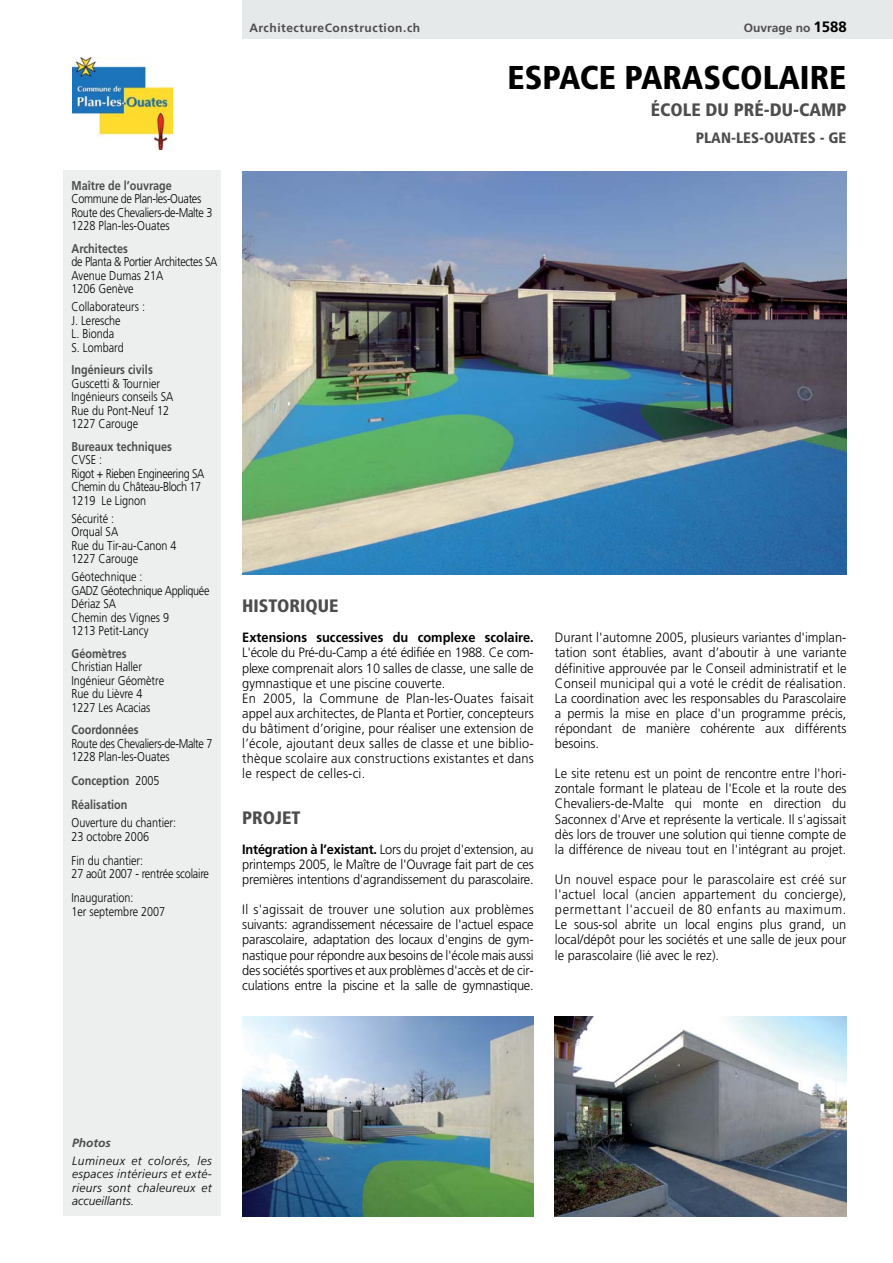
<style>
.page{position:relative;width:893px;height:1263px;background:#fff}
.page>*{position:absolute;margin:0;border:0;box-sizing:border-box;transform-origin:0 0}
.t1{font:900 condensed 33px "Frutiger";color:#000}
.t2{font:900 condensed 18px "Frutiger";color:#4d4d4d}
.t3{font:900 condensed 15px "Frutiger";color:#4d4d4d}
.t4{font:300 13.5px/15.1px "Frutiger";color:#000;text-align:justify;scale:.95 1}
.t5{font:700 13.5px "Frutiger";color:#000;scale:.95 1}
.t6{font:300 12.75px/13.5px "Frutiger";color:#000;scale:.85 1}
.t7{font:300 12.75px/13.5px "Frutiger";letter-spacing:-.03em;color:#000;scale:.85 1}
.t8{font:700 12.75px/24px "Frutiger";color:#4d4d4d;scale:.85 1}
.t9{font:italic 300 12px/13.5px "Frutiger";letter-spacing:.03em;color:#000;text-align:justify}
.t10{font:700 12px "Frutiger";letter-spacing:.045em;color:#4d4d4d}
.t11{font:700 12px "Frutiger";color:#4d4d4d}
.t12{font:italic 700 12px "Frutiger";color:#4d4d4d}
.s1{font-weight:300;color:#000}
.s2{font-size:15px;color:#000}
.s3{font-weight:700}
</style>
<div class="page">
<div style="left:63px;top:170px;width:158px;height:1046px;background:#edefef"></div>
<img style="left:242px;top:171px;width:604px;height:404px">
<img style="left:555px;top:1016px;width:291px;height:200px">
<img style="left:73px;top:57px;width:99px;height:93px">
<div style="left:242px;top:0;width:650px;height:38px;background:#e6e9ea"></div>
<img style="left:242px;top:1016px;width:291px;height:200px">
<p class="t8" style="left:71px;top:174px;width:120px">Maître de l’ouvrage</p>
<p class="t7" style="left:71px;top:193px;width:167px">Commune de Plan-les-Ouates<br>Route des Chevaliers-de-Malte 3<br>1228 Plan-les-Ouates</p>
<p class="t8" style="left:71px;top:237px;width:68px">Architectes</p>
<p class="t7" style="left:71px;top:256px;width:173px">de Planta &amp; Portier Architectes SA<br>Avenue Dumas 21A<br>1206 Genève</p>
<p class="t6" style="left:71px;top:301px;width:88px">Collaborateurs :<br>J. Leresche<br>L. Bionda<br>S. Lombard</p>
<p class="t8" style="left:71px;top:359px;width:97px">Ingénieurs civils</p>
<p class="t6" style="left:71px;top:378px;width:121px">Guscetti &amp; Tournier<br>Ingénieurs conseils SA<br>Rue du Pont-Neuf 12<br>1227 Carouge</p>
<p class="t8" style="left:71px;top:435px;width:120px">Bureaux techniques</p>
<p class="t7" style="left:71px;top:454px;width:158px">CVSE :<br>Rigot + Rieben Engineering SA<br>Chemin du Château-Bloch 17<br>1219 Le Lignon</p>
<p class="t6" style="left:71px;top:513px;width:125px">Sécurité :<br>Orqual SA<br>Rue du Tir-au-Canon 4<br>1227 Carouge</p>
<p class="t6" style="left:71px;top:571px;width:164px">Géotechnique :<br>GADZ Géotechnique Appliquée<br>Dériaz SA<br>Chemin des Vignes 9<br>1213 Petit-Lancy</p>
<p class="t8" style="left:71px;top:642px;width:66px">Géomètres</p>
<p class="t6" style="left:71px;top:661px;width:110px">Christian Haller<br>Ingénieur Géomètre<br>Rue du Lièvre 4<br>1227 Les Acacias</p>
<p class="t8" style="left:71px;top:719px;width:81px">Coordonnées</p>
<p class="t7" style="left:71px;top:738px;width:167px">Route des Chevaliers-de-Malte 7<br>1228 Plan-les-Ouates</p>
<p class="t8" style="left:71px;top:770px;width:105px">Conception <span class="s1">2005<br></span>Réalisation</p>
<p class="t6" style="left:71px;top:817px;width:125px">Ouverture du chantier:<br>23 octobre 2006</p>
<p class="t6" style="left:71px;top:855px;width:163px">Fin du chantier:<br>27 août 2007 - rentrée scolaire</p>
<p class="t6" style="left:71px;top:892px;width:112px">Inauguration:<br>1er septembre 2007</p>
<p class="t10" style="left:249px;top:23px;width:172px">ArchitectureConstruction.ch</p>
<p class="t11" style="left:743px;top:23px;width:104px">Ouvrage no <span class="s2">1588</span></p>
<h1 class="t1" style="left:507px;top:65px;width:340px">ESPACE PARASCOLAIRE</h1>
<h2 class="t2" style="left:651px;top:103px;width:197px">ÉCOLE DU PRÉ-DU-CAMP</h2>
<p class="t3" style="left:695px;top:132px;width:152px">PLAN-LES-OUATES - GE</p>
<h2 class="t2" style="left:242px;top:599px;width:98px">HISTORIQUE</h2>
<p class="t5" style="left:242px;top:632px;width:308px">Extensions successives du complexe scolaire.</p>
<p class="t4" style="left:242px;top:646px;width:308px;text-align:left">L'école du Pré-du-Camp a été édifiée en 1988. Ce com&shy;plexe comprenait alors 10 salles de classe, une salle de gymnastique et une piscine couverte.<br>En 2005, la Commune de Plan-les-Ouates faisait appel aux architectes, de Planta et Portier, concepteurs du bâtiment d’origine, pour réaliser une extension de l’école, ajoutant deux salles de classe et une biblio&shy;thèque scolaire aux constructions existantes et dans le respect de celles-ci.</p>
<h2 class="t2" style="left:242px;top:810px;width:60px">PROJET</h2>
<p class="t4" style="left:242px;top:843px;width:308px"><span class="s3">Intégration à l’existant.</span> Lors du projet d'extension, au printemps 2005, le Maître de l'Ouvrage fait part de ces premières intentions d'agrandissement du parascolaire.</p>
<p class="t4" style="left:242px;top:903px;width:308px">Il s'agissait de trouver une solution aux problèmes suivants: agrandissement nécessaire de l'actuel espace parascolaire, adaptation des locaux d'engins de gym&shy;nastique pour répondre aux besoins de l'école mais aussi des sociétés sportives et aux problèmes d'accès et de cir&shy;culations entre la piscine et la salle de gymnastique.</p>
<p class="t4" style="left:555px;top:631px;width:308px">Durant l'automne 2005, plusieurs variantes d'implan&shy;tation sont établies, avant d’aboutir à une variante définitive approuvée par le Conseil administratif et le Conseil municipal qui a voté le crédit de réalisation.<br>La coordination avec les responsables du Parascolaire a permis la mise en place d'un programme précis, répondant de manière cohérente aux différents besoins.</p>
<p class="t4" style="left:555px;top:767px;width:308px">Le site retenu est un point de rencontre entre l'hori&shy;zontale formant le plateau de l'Ecole et la route des Chevaliers-de-Malte qui monte en direction du Saconnex d'Arve et représente la verticale. Il s'agissait dès lors de trouver une solution qui tienne compte de la différence de niveau tout en l'intégrant au projet.</p>
<p class="t4" style="left:555px;top:873px;width:308px">Un nouvel espace pour le parascolaire est créé sur l'actuel local (ancien appartement du concierge), permettant l'accueil de 80 enfants au maximum.<br>Le sous-sol abrite un local engins plus grand, un local/dépôt pour les sociétés et une salle de jeux pour le parascolaire (lié avec le rez).</p>
<p class="t12" style="left:72px;top:1138px;width:40px">Photos</p>
<p class="t9" style="left:72px;top:1155px;width:141px">Lumineux et colorés, les espaces intérieurs et exté&shy;rieurs sont chaleureux et accueillants.</p>
</div>
